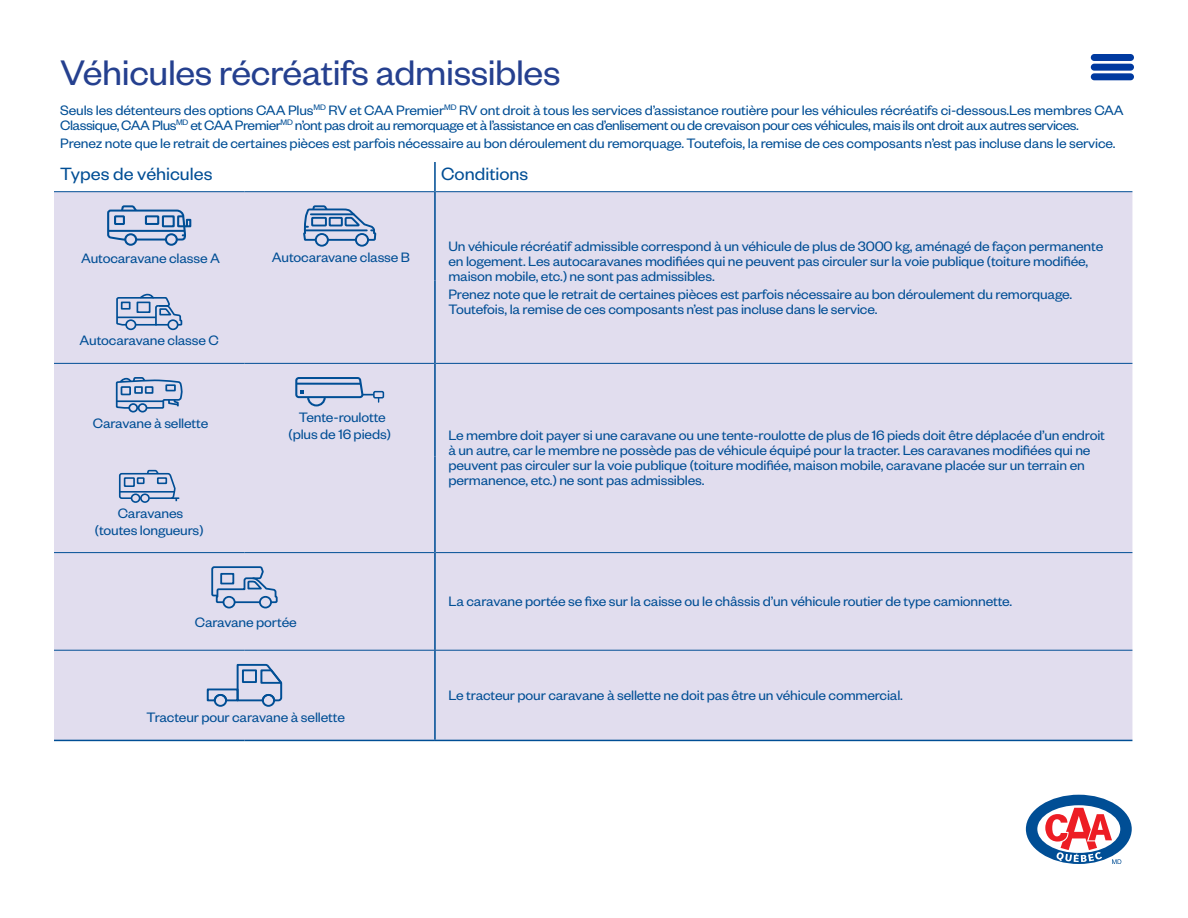
<style>
.page{position:relative;width:1188px;height:918px;background:#fff}
.page>*{position:absolute;margin:0;border:0;box-sizing:border-box;transform-origin:0 0}
.t1{font:39px "Founders Grotesk";letter-spacing:-.01em;color:#25408f}
.t2{font:19.5px "Founders Grotesk";color:#004e95}
.t3{font:15px/15px "Founders Grotesk";letter-spacing:-.01em;color:#004e95}
</style>
<div class="page">
<div style="left:54px;top:192px;width:1078px;height:548px;background:#e1ddee"></div>
<hr style="left:434px;top:162px;width:2px;height:30px;background:#004e95">
<hr style="left:434px;top:192px;width:2px;height:89px;background:#004e95">
<hr style="left:434px;top:281px;width:2px;height:82px;background:#004e95">
<hr style="left:434px;top:363px;width:2px;height:94px;background:#004e95">
<hr style="left:434px;top:457px;width:2px;height:96px;background:#004e95">
<hr style="left:434px;top:553px;width:2px;height:97px;background:#004e95">
<hr style="left:434px;top:651px;width:2px;height:89px;background:#004e95">
<hr style="left:54px;top:191px;width:190px;height:1px;background:#004e95">
<hr style="left:436px;top:191px;width:696px;height:1px;background:#004e95">
<hr style="left:244px;top:191px;width:190px;height:1px;background:#004e95">
<hr style="left:54px;top:650px;width:190px;height:1px;background:#004e95">
<hr style="left:244px;top:650px;width:191px;height:1px;background:#004e95">
<hr style="left:435px;top:650px;width:697px;height:1px;background:#004e95">
<hr style="left:436px;top:552px;width:696px;height:1px;background:#004e95">
<hr style="left:436px;top:363px;width:696px;height:1px;background:#004e95">
<hr style="left:54px;top:363px;width:190px;height:1px;background:#004e95">
<hr style="left:244px;top:363px;width:190px;height:1px;background:#004e95">
<hr style="left:54px;top:552px;width:190px;height:1px;background:#004e95">
<hr style="left:244px;top:552px;width:190px;height:1px;background:#004e95">
<hr style="left:54px;top:740px;width:190px;height:1px;background:#004e95">
<hr style="left:244px;top:740px;width:191px;height:1px;background:#004e95">
<hr style="left:435px;top:740px;width:697px;height:1px;background:#004e95">
<div style="left:124px;top:233px;width:13px;height:13px;border:2px solid #004e95;border-radius:50%"></div>
<div style="left:165px;top:233px;width:13px;height:13px;border:2px solid #004e95;border-radius:50%"></div>
<div style="left:186px;top:219px;width:5px;height:8px;border:2px solid #004e95"></div>
<svg style="left:107px;top:205px;width:80px;height:37px;background:#a5b7d6"></svg>
<hr style="left:108px;top:230px;width:77px;height:2px;background:#004e95">
<hr style="left:136px;top:239px;width:30px;height:2px;background:#004e95">
<div style="left:315px;top:233px;width:14px;height:14px;border:2px solid #004e95;border-radius:50%"></div>
<div style="left:355px;top:233px;width:14px;height:14px;border:2px solid #004e95;border-radius:50%"></div>
<svg style="left:303px;top:205px;width:73px;height:37px;background:#9cb1d2"></svg>
<hr style="left:328px;top:239px;width:28px;height:2px;background:#004e95">
<div style="left:125px;top:319px;width:11px;height:11px;border:2px solid #004e95;border-radius:50%"></div>
<div style="left:167px;top:319px;width:12px;height:11px;border:2px solid #004e95;border-radius:50%"></div>
<svg style="left:116px;top:294px;width:66px;height:33px;background:#aabad8"></svg>
<div style="left:137px;top:302px;width:13px;height:11px;border:2px solid #004e95"></div>
<div style="left:121px;top:302px;width:10px;height:8px;border:2px solid #004e95"></div>
<hr style="left:117px;top:317px;width:39px;height:1px;background:#004e95">
<div style="left:128px;top:403px;width:10px;height:10px;border:2px solid #004e95;border-radius:50%"></div>
<div style="left:138px;top:403px;width:9px;height:10px;border:2px solid #004e95;border-radius:50%"></div>
<svg style="left:116px;top:377px;width:67px;height:33px;background:#a3b5d5"></svg>
<hr style="left:117px;top:400px;width:46px;height:2px;background:#004e95">
<div style="left:373px;top:391px;width:11px;height:8px;border:2px solid #004e95"></div>
<svg style="left:295px;top:377px;width:84px;height:30px;background:#aebcd9"></svg>
<div style="left:131px;top:493px;width:9px;height:10px;border:2px solid #004e95;border-radius:50%"></div>
<div style="left:140px;top:493px;width:10px;height:10px;border:2px solid #004e95;border-radius:50%"></div>
<svg style="left:119px;top:470px;width:60px;height:31px;background:#a1b4d4"></svg>
<div style="left:259px;top:596px;width:13px;height:12px;border:2px solid #004e95;border-radius:50%"></div>
<div style="left:223px;top:596px;width:13px;height:12px;border:2px solid #004e95;border-radius:50%"></div>
<svg style="left:211px;top:566px;width:67px;height:38px;background:#adbcd9"></svg>
<div style="left:220px;top:573px;width:14px;height:11px;border:2px solid #004e95"></div>
<div style="left:214px;top:694px;width:13px;height:13px;border:2px solid #004e95;border-radius:50%"></div>
<div style="left:262px;top:694px;width:13px;height:13px;border:2px solid #004e95;border-radius:50%"></div>
<svg style="left:207px;top:664px;width:75px;height:38px;background:#b4c0dc"></svg>
<div style="left:242px;top:669px;width:15px;height:14px;border:2px solid #004e95"></div>
<svg style="left:1026px;top:795px;width:106px;height:69px"></svg>
<div style="left:1091px;top:54px;width:43px;height:7px;background:#003aa0;border-radius:3px"></div>
<div style="left:1091px;top:64px;width:43px;height:7px;background:#003aa0;border-radius:3px"></div>
<div style="left:1091px;top:73px;width:43px;height:7px;background:#003aa0;border-radius:3px"></div>
<h1 class="t1" style="left:60px;top:48px;width:502px">Véhicules récréatifs admissibles</h1>
<p class="t3" style="left:60px;top:102px;width:1065px">Seuls les détenteurs des options CAA Plus<sup>MD</sup> RV et CAA Premier<sup>MD</sup> RV ont droit à tous les services d’assistance routière pour les véhicules récréatifs ci-dessous.Les membres CAA<br>Classique, CAA Plus<sup>MD</sup> et CAA Premier<sup>MD</sup> n’ont pas droit au remorquage et à l’assistance en cas d’enlisement ou de crevaison pour ces véhicules, mais ils ont droit aux autres services.</p>
<p class="t3" style="left:60px;top:135px;width:1057px">Prenez note que le retrait de certaines pièces est parfois nécessaire au bon déroulement du remorquage. Toutefois, la remise de ces composants n’est pas incluse dans le service.</p>
<h2 class="t2" style="left:60px;top:162px;width:154px">Types de véhicules</h2>
<h2 class="t2" style="left:441px;top:162px;width:89px">Conditions</h2>
<p class="t3" style="left:81px;top:249px;width:140px">Autocaravane classe A</p>
<p class="t3" style="left:272px;top:249px;width:140px">Autocaravane classe B</p>
<p class="t3" style="left:448px;top:238px;width:656px">Un véhicule récréatif admissible correspond à un véhicule de plus de 3000 kg, aménagé de façon permanente en logement. Les autocaravanes modifiées qui ne peuvent pas circuler sur la voie publique (toiture modifiée, maison mobile, etc.) ne sont pas admissibles.</p>
<p class="t3" style="left:448px;top:286px;width:625px">Prenez note que le retrait de certaines pièces est parfois nécessaire au bon déroulement du remorquage.<br>Toutefois, la remise de ces composants n’est pas incluse dans le service.</p>
<p class="t3" style="left:80px;top:332px;width:141px">Autocaravane classe C</p>
<p class="t3" style="left:93px;top:415px;width:117px">Caravane à sellette</p>
<p class="t3" style="left:288px;top:408px;width:104px;line-height:16.5px;text-align:center">Tente-roulotte (plus de 16 pieds)</p>
<p class="t3" style="left:95px;top:504px;width:110px;line-height:16.5px;text-align:center">Caravanes (toutes longueurs)</p>
<p class="t3" style="left:195px;top:614px;width:103px">Caravane portée</p>
<p class="t3" style="left:147px;top:709px;width:200px">Tracteur pour caravane à sellette</p>
<p class="t3" style="left:448px;top:427px;width:658px">Le membre doit payer si une caravane ou une tente-roulotte de plus de 16 pieds doit être déplacée d’un endroit à un autre, car le membre ne possède pas de véhicule équipé pour la tracter. Les caravanes modifiées qui ne peuvent pas circuler sur la voie publique (toiture modifiée, maison mobile, caravane placée sur un terrain en permanence, etc.) ne sont pas admissibles.</p>
<p class="t3" style="left:448px;top:593px;width:565px">La caravane portée se fixe sur la caisse ou le châssis d’un véhicule routier de type camionnette.</p>
<p class="t3" style="left:448px;top:687px;width:456px">Le tracteur pour caravane à sellette ne doit pas être un véhicule commercial.</p>
</div>
